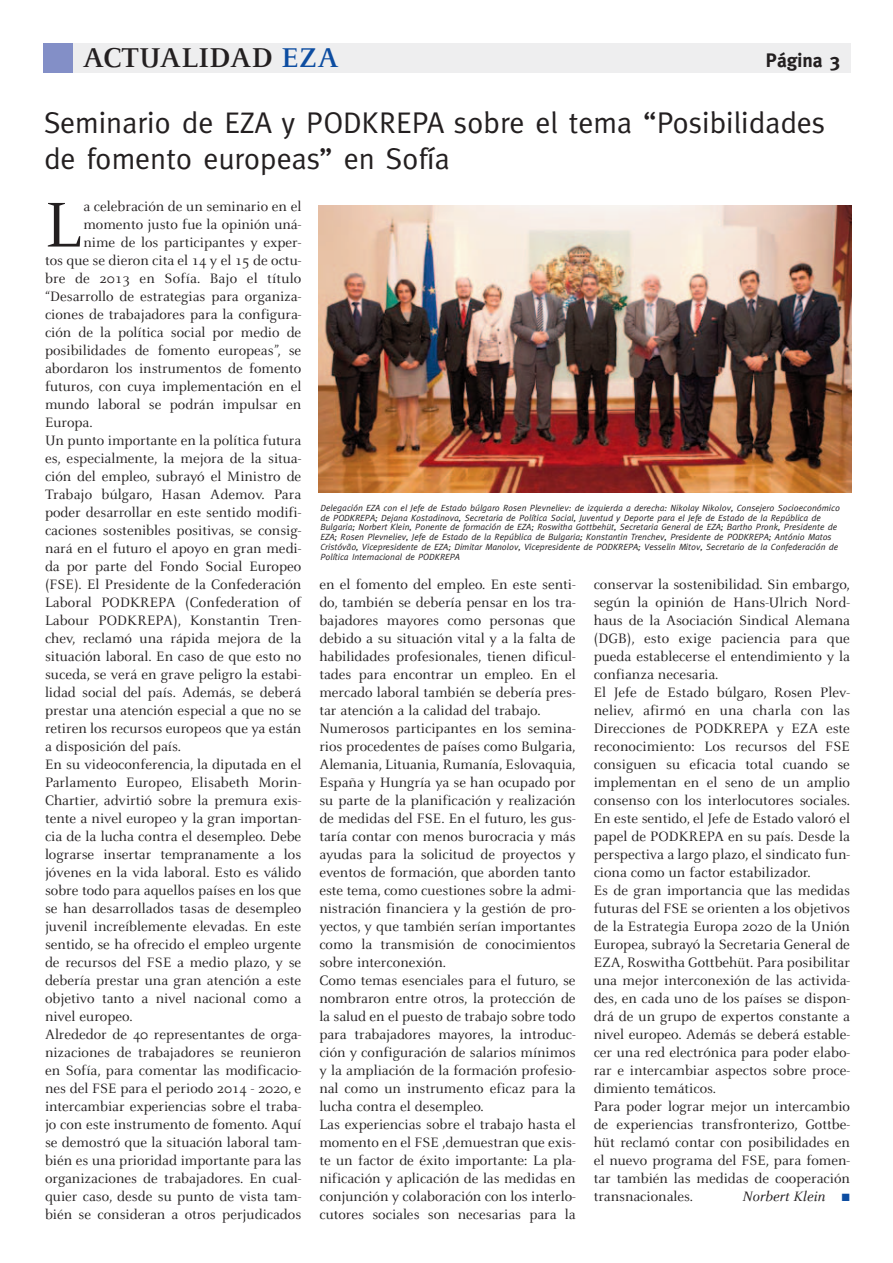
<style>
.page{position:relative;width:893px;height:1263px;background:#fff}
.page>*{position:absolute;margin:0;border:0;box-sizing:border-box;transform-origin:0 0}
.t1{font:69.9px "Celeste";color:#231f20}
.t2{font:30px/36px "Meta";color:#231f20}
.t3{font:700 30px "Celeste";color:#231f20}
.t4{font:700 19.5px "Meta";color:#231f20}
.t5{font:15px/18px "Celeste";color:#231f20}
.t6{font:italic 15px "Celeste";color:#231f20}
.t7{font:italic 9px/9.9px "Meta";color:#231f20}
.s1{color:#0d4da1}
</style>
<div class="page">
<div style="left:43px;top:44px;width:808px;height:29px;background:#eeeeef"></div>
<div style="left:43px;top:44px;width:29px;height:29px;background:#838fc7"></div>
<img style="left:319px;top:206px;width:532px;height:286px">
<h2 class="t3" style="left:83px;top:40px;width:258px">ACTUALIDAD <span class="s1">EZA</span></h2>
<h3 class="t4" style="left:766px;top:49px;width:76px">Página 3</h3>
<h2 class="t2" style="left:44px;top:104px;width:783px">Seminario de EZA y PODKREPA sobre el tema “Posibilidades de fomento europeas” en Sofía</h2>
<h1 class="t1" style="left:45px;top:182px;width:38px">L</h1>
<p class="t5" style="left:83px;top:196px;width:219px">a celebración de un seminario en el</p>
<p class="t5" style="left:83px;top:214px;width:219px">momento justo fue la opinión uná-</p>
<p class="t5" style="left:83px;top:232px;width:219px">nime de los participantes y exper-</p>
<p class="t5" style="left:45px;top:250px;width:258px">tos que se dieron cita el 14 y el 15 de octu-</p>
<p class="t5" style="left:45px;top:268px;width:258px">bre de 2013 en Sofía. Bajo el título</p>
<p class="t5" style="left:45px;top:286px;width:258px">“Desarrollo de estrategias para organiza-</p>
<p class="t5" style="left:45px;top:304px;width:258px">ciones de trabajadores para la configura-</p>
<p class="t5" style="left:45px;top:322px;width:258px">ción de la política social por medio de</p>
<p class="t5" style="left:45px;top:340px;width:258px">posibilidades de fomento europeas”, se</p>
<p class="t5" style="left:45px;top:358px;width:258px">abordaron los instrumentos de fomento</p>
<p class="t5" style="left:45px;top:376px;width:258px">futuros, con cuya implementación en el</p>
<p class="t5" style="left:45px;top:394px;width:258px">mundo laboral se podrán impulsar en</p>
<p class="t5" style="left:45px;top:412px;width:49px">Europa.</p>
<p class="t5" style="left:45px;top:430px;width:258px">Un punto importante en la política futura</p>
<p class="t5" style="left:45px;top:448px;width:258px">es, especialmente, la mejora de la situa-</p>
<p class="t5" style="left:45px;top:466px;width:258px">ción del empleo, subrayó el Ministro de</p>
<p class="t5" style="left:45px;top:484px;width:258px">Trabajo búlgaro, Hasan Ademov. Para</p>
<p class="t5" style="left:45px;top:502px;width:258px">poder desarrollar en este sentido modifi-</p>
<p class="t5" style="left:45px;top:520px;width:258px">caciones sostenibles positivas, se consig-</p>
<p class="t5" style="left:45px;top:538px;width:258px">nará en el futuro el apoyo en gran medi-</p>
<p class="t5" style="left:45px;top:556px;width:258px">da por parte del Fondo Social Europeo</p>
<p class="t5" style="left:45px;top:574px;width:258px">(FSE). El Presidente de la Confederación</p>
<p class="t5" style="left:45px;top:592px;width:258px">Laboral PODKREPA (Confederation of</p>
<p class="t5" style="left:45px;top:610px;width:258px">Labour PODKREPA), Konstantin Tren-</p>
<p class="t5" style="left:45px;top:628px;width:258px">chev, reclamó una rápida mejora de la</p>
<p class="t5" style="left:45px;top:646px;width:258px">situación laboral. En caso de que esto no</p>
<p class="t5" style="left:45px;top:664px;width:258px">suceda, se verá en grave peligro la estabi-</p>
<p class="t5" style="left:45px;top:682px;width:258px">lidad social del país. Además, se deberá</p>
<p class="t5" style="left:45px;top:700px;width:258px">prestar una atención especial a que no se</p>
<p class="t5" style="left:45px;top:718px;width:258px">retiren los recursos europeos que ya están</p>
<p class="t5" style="left:45px;top:736px;width:137px">a disposición del país.</p>
<p class="t5" style="left:45px;top:754px;width:258px">En su videoconferencia, la diputada en el</p>
<p class="t5" style="left:45px;top:772px;width:258px">Parlamento Europeo, Elisabeth Morin-</p>
<p class="t5" style="left:45px;top:790px;width:258px">Chartier, advirtió sobre la premura exis-</p>
<p class="t5" style="left:45px;top:808px;width:258px">tente a nivel europeo y la gran importan-</p>
<p class="t5" style="left:45px;top:826px;width:258px">cia de la lucha contra el desempleo. Debe</p>
<p class="t5" style="left:45px;top:844px;width:258px">lograrse insertar tempranamente a los</p>
<p class="t5" style="left:45px;top:862px;width:258px">jóvenes en la vida laboral. Esto es válido</p>
<p class="t5" style="left:45px;top:880px;width:258px">sobre todo para aquellos países en los que</p>
<p class="t5" style="left:45px;top:898px;width:258px">se han desarrollados tasas de desempleo</p>
<p class="t5" style="left:45px;top:916px;width:258px">juvenil increíblemente elevadas. En este</p>
<p class="t5" style="left:45px;top:934px;width:258px">sentido, se ha ofrecido el empleo urgente</p>
<p class="t5" style="left:45px;top:952px;width:258px">de recursos del FSE a medio plazo, y se</p>
<p class="t5" style="left:45px;top:970px;width:258px">debería prestar una gran atención a este</p>
<p class="t5" style="left:45px;top:988px;width:258px">objetivo tanto a nivel nacional como a</p>
<p class="t5" style="left:45px;top:1006px;width:89px">nivel europeo.</p>
<p class="t5" style="left:45px;top:1024px;width:258px">Alrededor de 40 representantes de orga-</p>
<p class="t5" style="left:45px;top:1042px;width:258px">nizaciones de trabajadores se reunieron</p>
<p class="t5" style="left:45px;top:1060px;width:258px">en Sofía, para comentar las modificacio-</p>
<p class="t5" style="left:45px;top:1078px;width:258px">nes del FSE para el periodo 2014 - 2020, e</p>
<p class="t5" style="left:45px;top:1096px;width:258px">intercambiar experiencias sobre el traba-</p>
<p class="t5" style="left:45px;top:1114px;width:258px">jo con este instrumento de fomento. Aquí</p>
<p class="t5" style="left:45px;top:1132px;width:258px">se demostró que la situación laboral tam-</p>
<p class="t5" style="left:45px;top:1150px;width:258px">bién es una prioridad importante para las</p>
<p class="t5" style="left:45px;top:1168px;width:258px">organizaciones de trabajadores. En cual-</p>
<p class="t5" style="left:45px;top:1186px;width:258px">quier caso, desde su punto de vista tam-</p>
<p class="t5" style="left:45px;top:1204px;width:258px">bién se consideran a otros perjudicados</p>
<p class="t7" style="left:320px;top:503px;width:521px">Delegación EZA con el Jefe de Estado búlgaro Rosen Plevneliev: de izquierda a derecha: Nikolay Nikolov, Consejero Socioeconómico de PODKREPA; Dejana Kostadinova, Secretaria de Política Social, Juventud y Deporte para el Jefe de Estado de la República de Bulgaria; Norbert Klein, Ponente de formación de EZA; Roswitha Gottbehüt, Secretaria General de EZA; Bartho Pronk, Presidente de EZA; Rosen Plevneliev, Jefe de Estado de la República de Bulgaria; Konstantin Trenchev, Presidente de PODKREPA; António Matos Cristóvão, Vicepresidente de EZA; Dimitar Manolov, Vicepresidente de PODKREPA; Vesselin Mitov, Secretario de la Confederación de Política Internacional de PODKREPA</p>
<p class="t5" style="left:319px;top:574px;width:258px">en el fomento del empleo. En este senti&shy;do, también se debería pensar en los tra&shy;bajadores mayores como personas que debido a su situación vital y a la falta de habilidades profesionales, tienen dificul&shy;tades para encontrar un empleo. En el mercado laboral también se debería pres&shy;tar atención a la calidad del trabajo.<br>Numerosos participantes en los semina&shy;rios procedentes de países como Bulgaria, Alemania, Lituania, Rumanía, Eslovaquia, España y Hungría ya se han ocupado por su parte de la planificación y realización de medidas del FSE. En el futuro, les gus&shy;taría contar con menos burocracia y más ayudas para la solicitud de proyectos y eventos de formación, que aborden tanto este tema, como cuestiones sobre la admi&shy;nistración financiera y la gestión de pro&shy;yectos, y que también serían importantes como la transmisión de conocimientos sobre interconexión.<br>Como temas esenciales para el futuro, se nombraron entre otros, la protección de la salud en el puesto de trabajo sobre todo para trabajadores mayores, la introduc&shy;ción y configuración de salarios mínimos y la ampliación de la formación profesio&shy;nal como un instrumento eficaz para la lucha contra el desempleo.<br>Las experiencias sobre el trabajo hasta el momento en el FSE ,demuestran que exis&shy;te un factor de éxito importante: La pla&shy;nificación y aplicación de las medidas en conjunción y colaboración con los interlo&shy;cutores sociales son necesarias para la</p>
<p class="t5" style="left:594px;top:574px;width:258px">conservar la sostenibilidad. Sin embargo, según la opinión de Hans-Ulrich Nord&shy;haus de la Asociación Sindical Alemana (DGB), esto exige paciencia para que pueda establecerse el entendimiento y la confianza necesaria.<br>El Jefe de Estado búlgaro, Rosen Plev&shy;neliev, afirmó en una charla con las Direcciones de PODKREPA y EZA este reconocimiento: Los recursos del FSE consiguen su eficacia total cuando se implementan en el seno de un amplio consenso con los interlocutores sociales.<br>En este sentido, el Jefe de Estado valoró el papel de PODKREPA en su país. Desde la perspectiva a largo plazo, el sindicato fun&shy;ciona como un factor estabilizador.<br>Es de gran importancia que las medidas futuras del FSE se orienten a los objetivos de la Estrategia Europa 2020 de la Unión Europea, subrayó la Secretaria General de EZA, Roswitha Gottbehüt. Para posibilitar una mejor interconexión de las activida&shy;des, en cada uno de los países se dispon&shy;drá de un grupo de expertos constante a nivel europeo. Además se deberá estable&shy;cer una red electrónica para poder elabo&shy;rar e intercambiar aspectos sobre proce&shy;dimiento temáticos.<br>Para poder lograr mejor un intercambio de experiencias transfronterizo, Gottbe&shy;hüt reclamó contar con posibilidades en el nuevo programa del FSE, para fomen&shy;tar también las medidas de cooperación transnacionales.</p>
<p class="t6" style="left:743px;top:1187px;width:109px">Norbert Klein <span class="s1">■</span></p>
</div>
